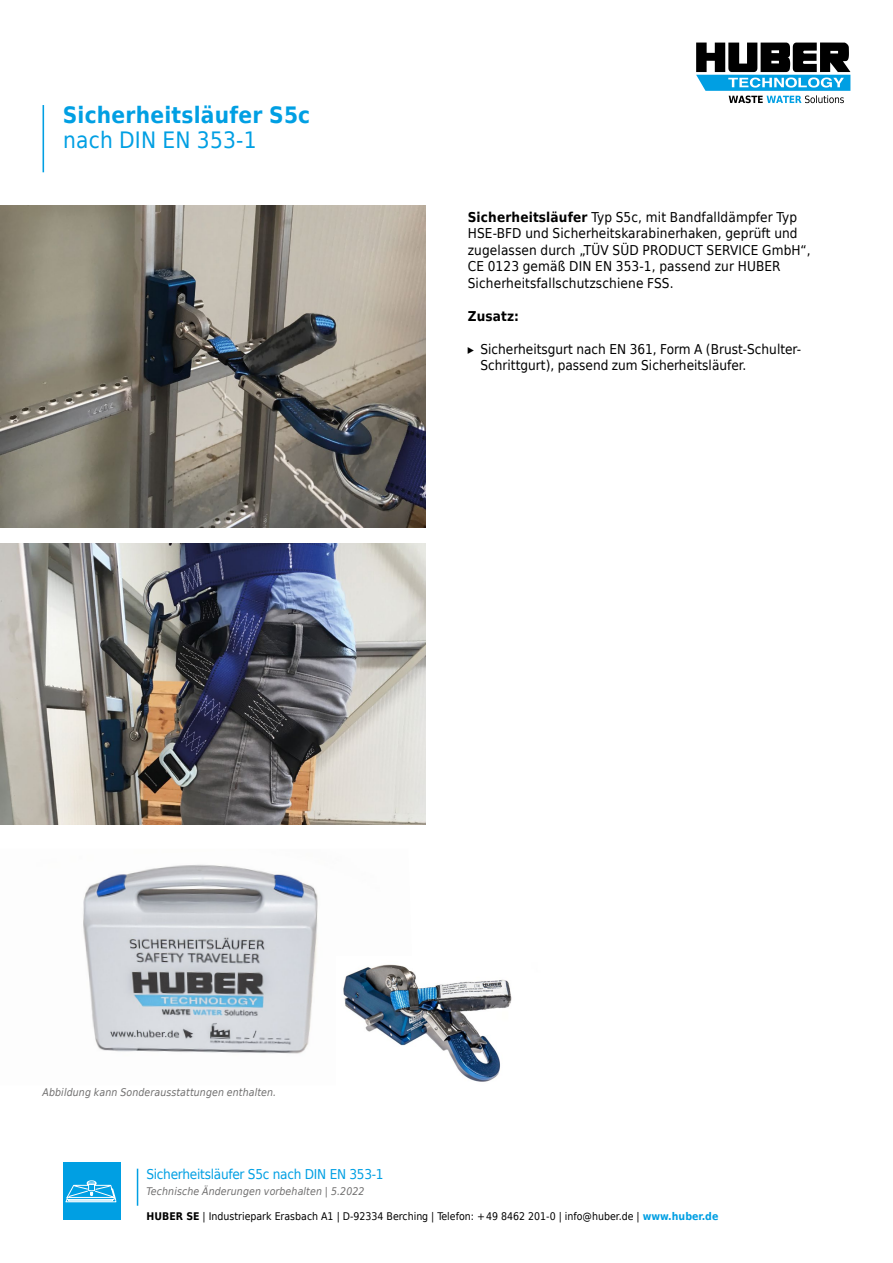
<style>
.page{position:relative;width:893px;height:1263px;background:#fff}
.page>*{position:absolute;margin:0;border:0;box-sizing:border-box;transform-origin:0 0}
.t1{font:700 22.5px "Huber Tec";letter-spacing:.01em;color:#009fe3}
.t2{font:22.5px "Huber Tec";letter-spacing:.01em;color:#009fe3}
.t3{font:13.5px/16.5px "Huber Tec";letter-spacing:.01em;color:#000}
.t4{font:13.5px "Huber Tec";letter-spacing:-.02em;color:#009fe3}
.t5{font:700 13.5px "Huber Tec";letter-spacing:.01em;color:#000}
.t6{font:10.5px "Huber Tec";color:#000}
.t7{font:italic 10.5px "Huber Tec";letter-spacing:.01em;color:#706f6f}
.s1{font-weight:700}
.s2{font-weight:700;color:#009fe3}
</style>
<div class="page">
<svg style="left:696px;top:43px;width:154px;height:60px"></svg>
<hr style="left:137px;top:1169px;width:1px;height:37px;background:#009fe3">
<div style="left:63px;top:1162px;width:58px;height:58px;background:#009fe3"></div>
<hr style="left:43px;top:105px;width:1px;height:67px;background:#009fe3">
<svg style="left:65px;top:1180px;width:52px;height:22px"></svg>
<img style="left:0;top:205px;width:425px;height:322px">
<img style="left:0;top:544px;width:425px;height:280px">
<img style="left:83px;top:864px;width:235px;height:190px">
<img style="left:343px;top:964px;width:169px;height:118px">
<h1 class="t1" style="left:63px;top:96px;width:249px">Sicherheitsläufer S5c</h1>
<h1 class="t2" style="left:63px;top:121px;width:195px">nach DIN EN 353-1</h1>
<p class="t3" style="left:468px;top:208px;width:344px"><span class="s1">Sicherheitsläufer</span> Typ S5c, mit Bandfalldämpfer Typ HSE-BFD und Sicherheitskarabinerhaken, geprüft und zugelassen durch „TÜV SÜD PRODUCT SERVICE GmbH“, CE 0123 gemäß DIN EN 353-1, passend zur HUBER Sicherheitsfallschutzschiene FSS.</p>
<p class="t5" style="left:468px;top:305px;width:53px">Zusatz:</p>
<p class="t3" style="left:480px;top:340px;width:322px;text-indent:-13px">▸ Sicherheitsgurt nach EN 361, Form A (Brust-Schulter-<br>Schrittgurt), passend zum Sicherheitsläufer.</p>
<p class="t7" style="left:43px;top:1085px;width:235px">Abbildung kann Sonderausstattungen enthalten.</p>
<p class="t4" style="left:146px;top:1163px;width:239px">Sicherheitsläufer S5c nach DIN EN 353-1</p>
<p class="t7" style="left:146px;top:1184px;width:220px">Technische Änderungen vorbehalten | 5.2022</p>
<p class="t6" style="left:147px;top:1208px;width:573px"><span class="s1">HUBER SE</span> | Industriepark Erasbach A1 | D-92334 Berching | Telefon: +49 8462 201-0 | info@huber.de | <span class="s2">www.huber.de</span></p>
</div>
